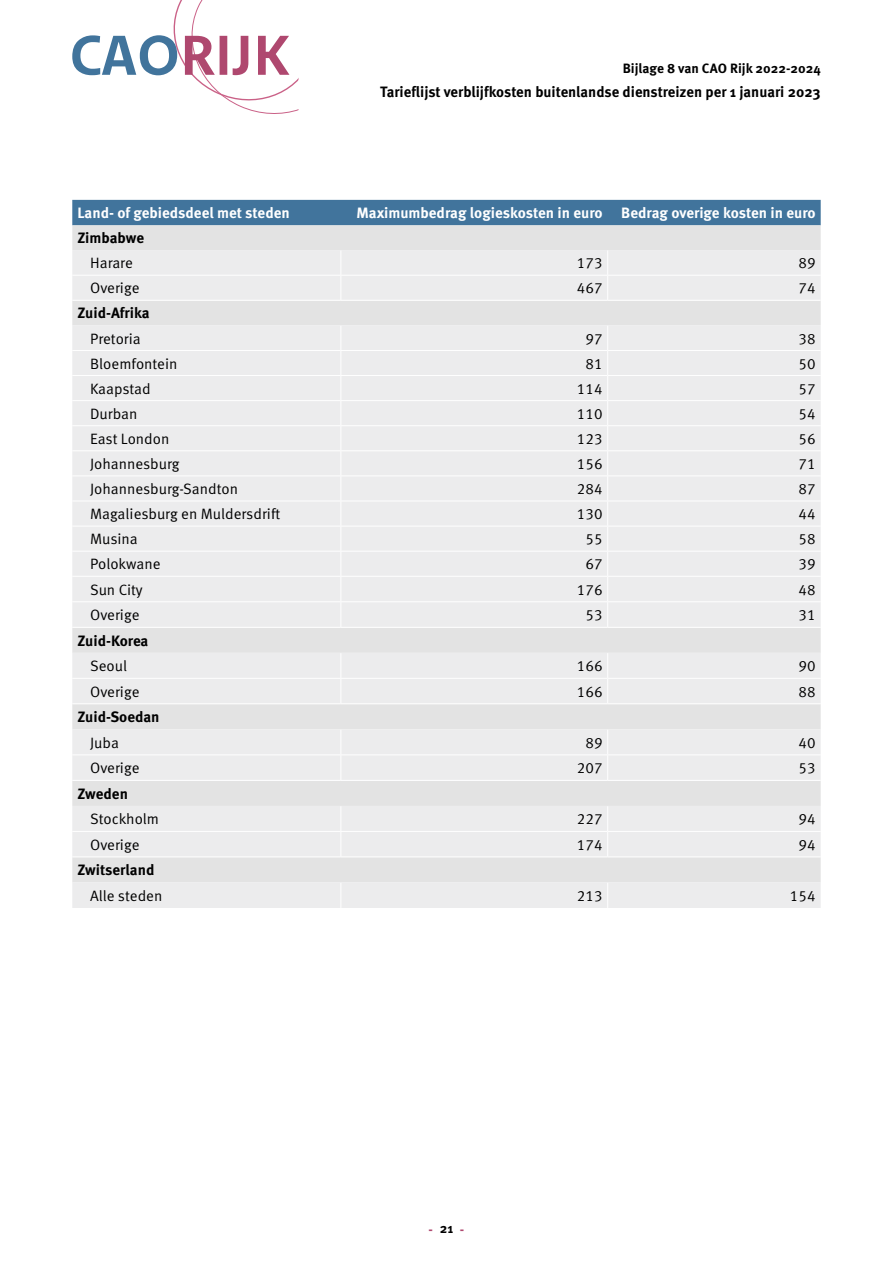
<style>
.page{position:relative;width:893px;height:1263px;background:#fff}
.page>*{position:absolute;margin:0;border:0;box-sizing:border-box;transform-origin:0 0}
.P_Tabel_links{font:15px "Meta Pro Norm";color:#000}
.H3_Tabel_Tussenkop_l{font:700 15px "Meta Pro";color:#000}
.P_Tabel_rechts{font:15px "Meta Pro Norm";color:#000}
.H2_Tabel_Kop_rechts{font:700 15px "Meta Pro";letter-spacing:-.005em;color:#fff}
.H2_Tabel_Kop_links{font:700 15px "Meta Pro";color:#fff}
.t1{font:700 13.5px "Meta Pro";color:#000}
.t2{font:700 13.5px "Meta Pro";color:#af486f}
.s1{color:#000}
</style>
<div class="page">
<svg style="left:72px;top:0;width:227px;height:114px"></svg>
<div style="left:72px;top:200px;width:749px;height:25px;background:#41749c"></div>
<div style="left:72px;top:225px;width:749px;height:25px;background:#e3e3e3"></div>
<svg style="left:72px;top:250px;width:749px;height:658px;background:#eaeaeb"></svg>
<hr style="left:72px;top:275px;width:269px;height:1px;background:#fff">
<hr style="left:341px;top:275px;width:267px;height:1px;background:#fff">
<hr style="left:608px;top:275px;width:213px;height:1px;background:#fff">
<hr style="left:72px;top:350px;width:269px;height:1px;background:#fff">
<hr style="left:341px;top:350px;width:267px;height:1px;background:#fff">
<hr style="left:608px;top:350px;width:213px;height:1px;background:#fff">
<hr style="left:72px;top:375px;width:269px;height:1px;background:#fff">
<hr style="left:341px;top:375px;width:267px;height:1px;background:#fff">
<hr style="left:608px;top:375px;width:213px;height:1px;background:#fff">
<hr style="left:72px;top:400px;width:269px;height:1px;background:#fff">
<hr style="left:341px;top:400px;width:267px;height:1px;background:#fff">
<hr style="left:608px;top:400px;width:213px;height:1px;background:#fff">
<hr style="left:72px;top:425px;width:269px;height:1px;background:#fff">
<hr style="left:341px;top:425px;width:267px;height:1px;background:#fff">
<hr style="left:608px;top:425px;width:213px;height:1px;background:#fff">
<hr style="left:72px;top:450px;width:269px;height:1px;background:#fff">
<hr style="left:341px;top:450px;width:267px;height:1px;background:#fff">
<hr style="left:608px;top:450px;width:213px;height:1px;background:#fff">
<hr style="left:72px;top:475px;width:269px;height:1px;background:#fff">
<hr style="left:341px;top:475px;width:267px;height:1px;background:#fff">
<hr style="left:608px;top:475px;width:213px;height:1px;background:#fff">
<hr style="left:72px;top:501px;width:269px;height:1px;background:#fff">
<hr style="left:341px;top:501px;width:267px;height:1px;background:#fff">
<hr style="left:608px;top:501px;width:213px;height:1px;background:#fff">
<hr style="left:72px;top:526px;width:269px;height:1px;background:#fff">
<hr style="left:341px;top:526px;width:267px;height:1px;background:#fff">
<hr style="left:608px;top:526px;width:213px;height:1px;background:#fff">
<hr style="left:72px;top:551px;width:269px;height:1px;background:#fff">
<hr style="left:341px;top:551px;width:267px;height:1px;background:#fff">
<hr style="left:608px;top:551px;width:213px;height:1px;background:#fff">
<hr style="left:72px;top:576px;width:269px;height:1px;background:#fff">
<hr style="left:341px;top:576px;width:267px;height:1px;background:#fff">
<hr style="left:608px;top:576px;width:213px;height:1px;background:#fff">
<hr style="left:72px;top:601px;width:269px;height:1px;background:#fff">
<hr style="left:341px;top:601px;width:267px;height:1px;background:#fff">
<hr style="left:608px;top:601px;width:213px;height:1px;background:#fff">
<hr style="left:72px;top:678px;width:269px;height:1px;background:#fff">
<hr style="left:341px;top:678px;width:267px;height:1px;background:#fff">
<hr style="left:608px;top:678px;width:213px;height:1px;background:#fff">
<hr style="left:72px;top:754px;width:269px;height:1px;background:#fff">
<hr style="left:341px;top:754px;width:267px;height:1px;background:#fff">
<hr style="left:608px;top:754px;width:213px;height:1px;background:#fff">
<hr style="left:72px;top:831px;width:269px;height:1px;background:#fff">
<hr style="left:341px;top:831px;width:267px;height:1px;background:#fff">
<hr style="left:608px;top:831px;width:213px;height:1px;background:#fff">
<hr style="left:72px;top:300px;width:269px;height:1px;background:#fff">
<hr style="left:341px;top:300px;width:267px;height:1px;background:#fff">
<hr style="left:608px;top:300px;width:213px;height:1px;background:#fff">
<hr style="left:72px;top:627px;width:269px;height:1px;background:#fff">
<hr style="left:341px;top:627px;width:267px;height:1px;background:#fff">
<hr style="left:608px;top:627px;width:213px;height:1px;background:#fff">
<hr style="left:72px;top:703px;width:269px;height:1px;background:#fff">
<hr style="left:341px;top:703px;width:267px;height:1px;background:#fff">
<hr style="left:608px;top:703px;width:213px;height:1px;background:#fff">
<hr style="left:72px;top:780px;width:269px;height:1px;background:#fff">
<hr style="left:341px;top:780px;width:267px;height:1px;background:#fff">
<hr style="left:608px;top:780px;width:213px;height:1px;background:#fff">
<hr style="left:72px;top:856px;width:269px;height:1px;background:#fff">
<hr style="left:341px;top:856px;width:267px;height:1px;background:#fff">
<hr style="left:608px;top:856px;width:213px;height:1px;background:#fff">
<svg style="left:340px;top:250px;width:1px;height:50px"></svg>
<svg style="left:607px;top:250px;width:1px;height:50px"></svg>
<svg style="left:340px;top:326px;width:1px;height:301px"></svg>
<svg style="left:607px;top:326px;width:1px;height:301px"></svg>
<svg style="left:340px;top:653px;width:1px;height:50px"></svg>
<svg style="left:607px;top:653px;width:1px;height:50px"></svg>
<svg style="left:340px;top:730px;width:1px;height:50px"></svg>
<svg style="left:607px;top:730px;width:1px;height:50px"></svg>
<svg style="left:340px;top:806px;width:1px;height:50px"></svg>
<svg style="left:607px;top:806px;width:1px;height:50px"></svg>
<svg style="left:340px;top:883px;width:1px;height:25px"></svg>
<svg style="left:607px;top:883px;width:1px;height:25px"></svg>
<p class="t1" style="left:623px;top:57px;width:199px">Bijlage 8 van CAO Rijk 2022-2024</p>
<p class="H3_Tabel_Tussenkop_l" style="left:380px;top:80px;width:442px">Tarieflijst verblijfkosten buitenlandse dienstreizen per 1 januari 2023</p>
<h2 class="H2_Tabel_Kop_links" style="left:77px;top:201px;width:214px">Land- of gebiedsdeel met steden</h2>
<h2 class="H2_Tabel_Kop_rechts" style="left:357px;top:201px;width:248px">Maximumbedrag logieskosten in euro</h2>
<h2 class="H2_Tabel_Kop_rechts" style="left:621px;top:201px;width:196px">Bedrag overige kosten in euro</h2>
<h3 class="H3_Tabel_Tussenkop_l" style="left:77px;top:226px;width:68px">Zimbabwe</h3>
<p class="P_Tabel_links" style="left:90px;top:252px;width:44px">Harare</p>
<p class="P_Tabel_rechts" style="left:577px;top:252px;width:27px">173</p>
<p class="P_Tabel_rechts" style="left:798px;top:252px;width:19px">89</p>
<p class="P_Tabel_links" style="left:90px;top:277px;width:51px">Overige</p>
<p class="P_Tabel_rechts" style="left:577px;top:277px;width:27px">467</p>
<p class="P_Tabel_rechts" style="left:798px;top:277px;width:19px">74</p>
<h3 class="H3_Tabel_Tussenkop_l" style="left:77px;top:301px;width:74px">Zuid-Afrika</h3>
<p class="P_Tabel_links" style="left:90px;top:327px;width:52px">Pretoria</p>
<p class="P_Tabel_rechts" style="left:585px;top:327px;width:19px">97</p>
<p class="P_Tabel_rechts" style="left:798px;top:327px;width:19px">38</p>
<p class="P_Tabel_links" style="left:90px;top:352px;width:89px">Bloemfontein</p>
<p class="P_Tabel_rechts" style="left:585px;top:352px;width:19px">81</p>
<p class="P_Tabel_rechts" style="left:798px;top:352px;width:19px">50</p>
<p class="P_Tabel_links" style="left:90px;top:377px;width:62px">Kaapstad</p>
<p class="P_Tabel_rechts" style="left:577px;top:377px;width:27px">114</p>
<p class="P_Tabel_rechts" style="left:798px;top:377px;width:19px">57</p>
<p class="P_Tabel_links" style="left:90px;top:402px;width:49px">Durban</p>
<p class="P_Tabel_rechts" style="left:577px;top:402px;width:27px">110</p>
<p class="P_Tabel_rechts" style="left:798px;top:402px;width:19px">54</p>
<p class="P_Tabel_links" style="left:90px;top:427px;width:81px">East London</p>
<p class="P_Tabel_rechts" style="left:577px;top:427px;width:27px">123</p>
<p class="P_Tabel_rechts" style="left:798px;top:427px;width:19px">56</p>
<p class="P_Tabel_links" style="left:90px;top:452px;width:91px">Johannesburg</p>
<p class="P_Tabel_rechts" style="left:577px;top:452px;width:27px">156</p>
<p class="P_Tabel_rechts" style="left:798px;top:452px;width:19px">71</p>
<p class="P_Tabel_links" style="left:90px;top:477px;width:149px">Johannesburg-Sandton</p>
<p class="P_Tabel_rechts" style="left:577px;top:477px;width:27px">284</p>
<p class="P_Tabel_rechts" style="left:798px;top:477px;width:19px">87</p>
<p class="P_Tabel_links" style="left:90px;top:503px;width:192px">Magaliesburg en Muldersdrift</p>
<p class="P_Tabel_rechts" style="left:577px;top:503px;width:27px">130</p>
<p class="P_Tabel_rechts" style="left:798px;top:503px;width:19px">44</p>
<p class="P_Tabel_links" style="left:90px;top:528px;width:49px">Musina</p>
<p class="P_Tabel_rechts" style="left:585px;top:528px;width:19px">55</p>
<p class="P_Tabel_rechts" style="left:798px;top:528px;width:19px">58</p>
<p class="P_Tabel_links" style="left:90px;top:553px;width:72px">Polokwane</p>
<p class="P_Tabel_rechts" style="left:585px;top:553px;width:19px">67</p>
<p class="P_Tabel_rechts" style="left:798px;top:553px;width:19px">39</p>
<p class="P_Tabel_links" style="left:90px;top:578px;width:54px">Sun City</p>
<p class="P_Tabel_rechts" style="left:577px;top:578px;width:27px">176</p>
<p class="P_Tabel_rechts" style="left:798px;top:578px;width:19px">48</p>
<p class="P_Tabel_links" style="left:90px;top:604px;width:51px">Overige</p>
<p class="P_Tabel_rechts" style="left:585px;top:604px;width:19px">53</p>
<p class="P_Tabel_rechts" style="left:798px;top:604px;width:19px">31</p>
<h3 class="H3_Tabel_Tussenkop_l" style="left:77px;top:629px;width:73px">Zuid-Korea</h3>
<p class="P_Tabel_links" style="left:90px;top:655px;width:39px">Seoul</p>
<p class="P_Tabel_rechts" style="left:577px;top:655px;width:27px">166</p>
<p class="P_Tabel_rechts" style="left:798px;top:655px;width:19px">90</p>
<p class="P_Tabel_links" style="left:90px;top:680px;width:51px">Overige</p>
<p class="P_Tabel_rechts" style="left:577px;top:680px;width:27px">166</p>
<p class="P_Tabel_rechts" style="left:798px;top:680px;width:19px">88</p>
<h3 class="H3_Tabel_Tussenkop_l" style="left:77px;top:705px;width:84px">Zuid-Soedan</h3>
<p class="P_Tabel_links" style="left:90px;top:731px;width:30px">Juba</p>
<p class="P_Tabel_rechts" style="left:585px;top:731px;width:19px">89</p>
<p class="P_Tabel_rechts" style="left:798px;top:731px;width:19px">40</p>
<p class="P_Tabel_links" style="left:90px;top:757px;width:51px">Overige</p>
<p class="P_Tabel_rechts" style="left:577px;top:757px;width:27px">207</p>
<p class="P_Tabel_rechts" style="left:798px;top:757px;width:19px">53</p>
<h3 class="H3_Tabel_Tussenkop_l" style="left:77px;top:782px;width:52px">Zweden</h3>
<p class="P_Tabel_links" style="left:90px;top:808px;width:70px">Stockholm</p>
<p class="P_Tabel_rechts" style="left:577px;top:808px;width:27px">227</p>
<p class="P_Tabel_rechts" style="left:798px;top:808px;width:19px">94</p>
<p class="P_Tabel_links" style="left:90px;top:833px;width:51px">Overige</p>
<p class="P_Tabel_rechts" style="left:577px;top:833px;width:27px">174</p>
<p class="P_Tabel_rechts" style="left:798px;top:833px;width:19px">94</p>
<h3 class="H3_Tabel_Tussenkop_l" style="left:77px;top:858px;width:79px">Zwitserland</h3>
<p class="P_Tabel_links" style="left:90px;top:884px;width:74px">Alle steden</p>
<p class="P_Tabel_rechts" style="left:577px;top:884px;width:27px">213</p>
<p class="P_Tabel_rechts" style="left:790px;top:884px;width:27px">154</p>
<p class="t2" style="left:429px;top:1219px;width:37px">-<span class="s1">21</span>-</p>
</div>
